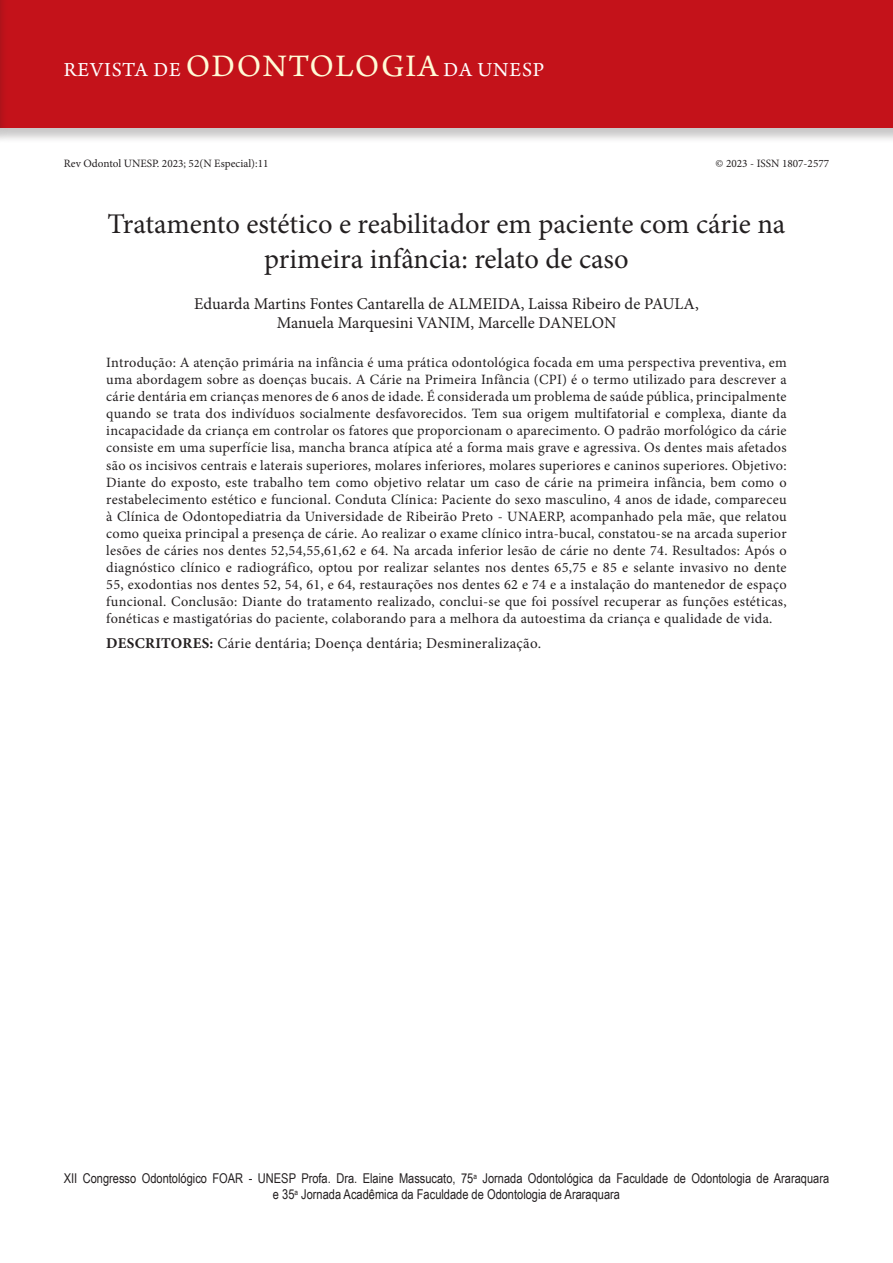
<style>
.page{position:relative;width:893px;height:1263px;background:#fff}
.page>*{position:absolute;margin:0;border:0;box-sizing:border-box;transform-origin:0 0}
.ArticleTitle{font:28.5px/34.2px "Minion Pro";color:#231f20;text-align:center}
.t1{font:21px "Arno Pro";letter-spacing:.04em;color:#fff}
.Authors{font:16.5px/19.8px "Minion Pro";color:#231f20;text-align:center}
.Keywords{font:15px "Minion Pro";letter-spacing:.02em;color:#231f20}
.Abstract{font:14.25px/17.1px "Minion Pro";letter-spacing:.02em;color:#231f20;text-align:justify}
.t2{font:13.5px/16.2px "Arial Narrow";color:#231f20;text-align:center}
.t3{font:11.25px "Minion Pro";color:#231f20}
.s1{font-size:33px;color:#fffbd6}
.s2{font-weight:700}
</style>
<div class="page">
<div style="left:0;top:0;width:893px;height:144px;background:#231f20;opacity:.25"></div>
<div style="left:0;top:0;width:893px;height:128px;background:#c4121a"></div>
<div style="left:0;top:0;width:8px;height:144px;background:#231f20;opacity:.25"></div>
<hr style="left:0;top:0;width:1px;height:128px;background:#c4121a">
<h2 class="t1" style="left:64px;top:58px;width:482px">REVISTA DE <span class="s1">ODONTOLOGIA</span> DA UNESP</h2>
<p class="t3" style="left:64px;top:156px;width:206px">Rev Odontol UNESP. 2023; 52(N Especial):11</p>
<p class="t3" style="left:715px;top:156px;width:115px">© 2023 - ISSN 1807-2577</p>
<p class="ArticleTitle" style="left:108px;top:207px;width:679px">Tratamento estético e reabilitador em paciente com cárie na primeira infância: relato de caso</p>
<p class="Authors" style="left:194px;top:293px;width:506px">Eduarda Martins Fontes Cantarella de ALMEIDA, Laissa Ribeiro de PAULA,<br>Manuela Marquesini VANIM, Marcelle DANELON</p>
<p class="Abstract" style="left:106px;top:354px;width:682px">Introdução: A atenção primária na infância é uma prática odontológica focada em uma perspectiva preventiva, em uma abordagem sobre as doenças bucais. A Cárie na Primeira Infância (CPI) é o termo utilizado para descrever a cárie dentária em crianças menores de 6 anos de idade. É considerada um problema de saúde pública, principalmente quando se trata dos indivíduos socialmente desfavorecidos. Tem sua origem multifatorial e complexa, diante da incapacidade da criança em controlar os fatores que proporcionam o aparecimento. O padrão morfológico da cárie consiste em uma superfície lisa, mancha branca atípica até a forma mais grave e agressiva. Os dentes mais afetados são os incisivos centrais e laterais superiores, molares inferiores, molares superiores e caninos superiores. Objetivo:<br>Diante do exposto, este trabalho tem como objetivo relatar um caso de cárie na primeira infância, bem como o restabelecimento estético e funcional. Conduta Clínica: Paciente do sexo masculino, 4 anos de idade, compareceu à Clínica de Odontopediatria da Universidade de Ribeirão Preto - UNAERP, acompanhado pela mãe, que relatou como queixa principal a presença de cárie. Ao realizar o exame clínico intra-bucal, constatou-se na arcada superior lesões de cáries nos dentes 52,54,55,61,62 e 64. Na arcada inferior lesão de cárie no dente 74. Resultados: Após o diagnóstico clínico e radiográfico, optou por realizar selantes nos dentes 65,75 e 85 e selante invasivo no dente 55, exodontias nos dentes 52, 54, 61, e 64, restaurações nos dentes 62 e 74 e a instalação do mantenedor de espaço funcional. Conclusão: Diante do tratamento realizado, conclui-se que foi possível recuperar as funções estéticas, fonéticas e mastigatórias do paciente, colaborando para a melhora da autoestima da criança e qualidade de vida.</p>
<p class="Keywords" style="left:106px;top:633px;width:436px"><span class="s2">DESCRITORES:</span> Cárie dentária; Doença dentária; Desmineralização.</p>
<p class="t2" style="left:64px;top:1169px;width:767px">XII Congresso Odontológico FOAR - UNESP Profa. Dra. Elaine Massucato, 75<sup>a</sup> Jornada Odontológica da Faculdade de Odontologia de Araraquara e 35<sup>a</sup> Jornada Acadêmica da Faculdade de Odontologia de Araraquara</p>
</div>
